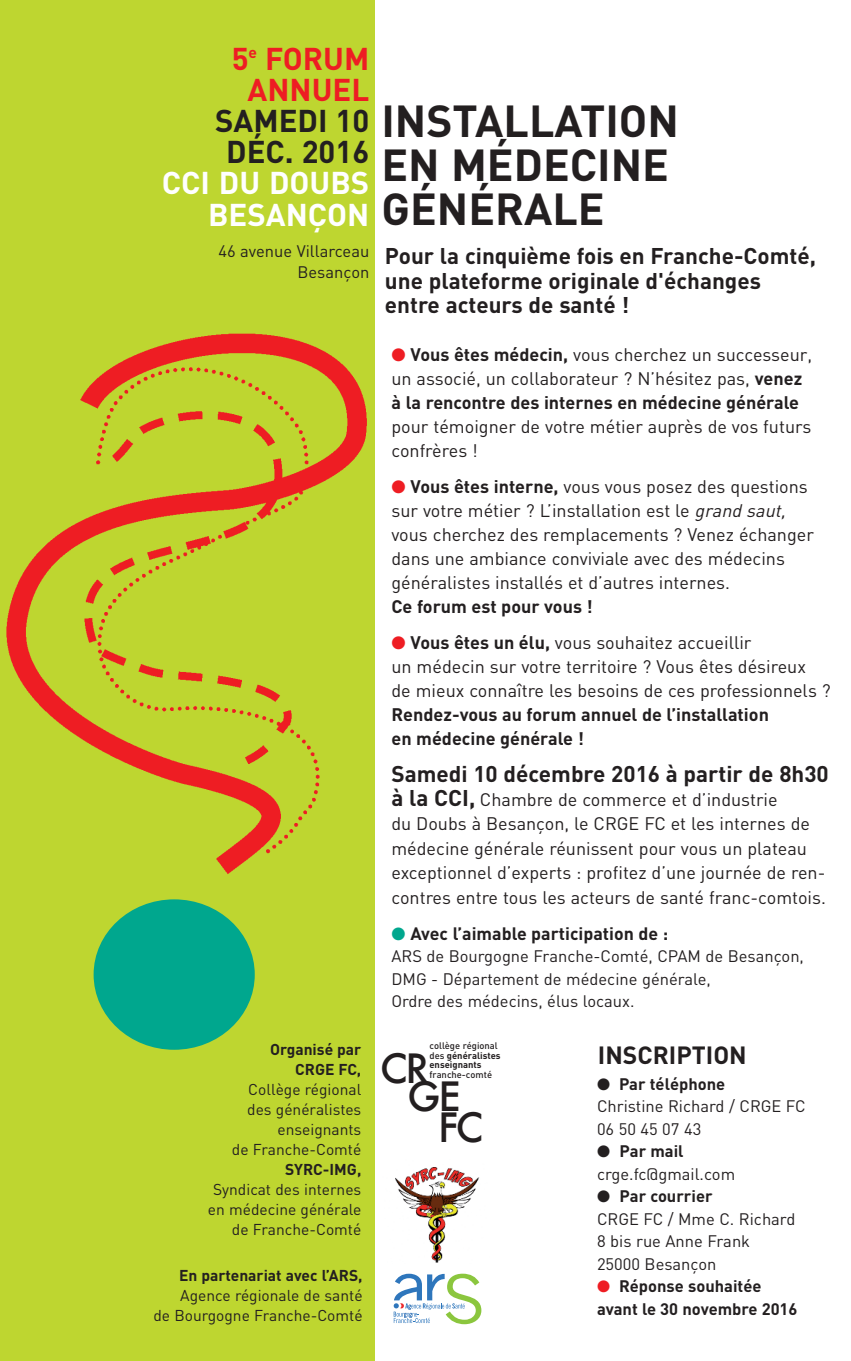
<style>
.page{position:relative;width:851px;height:1361px;background:#fff}
.page>*{position:absolute;margin:0;border:0;box-sizing:border-box;transform-origin:0 0}
.t1{font:700 44.4px/44.1px "DIN";color:#231f20}
.t2{font:500 39.3px "Futura";color:#231f20}
.t3{font:700 31.2px/31.2px "DIN";color:#fff;text-align:right}
.t4{font:700 31.2px/31.2px "DIN";color:#231f20;text-align:center}
.t5{font:700 31.2px/31.2px "DIN";color:#ee1d23;text-align:center}
.t6{font:700 24.6px "DIN";color:#231f20}
.t7{font:700 22.5px/24.3px "DIN";color:#231f20}
.t8{font:18px/24px "DIN";color:#231f20}
.t9{font:700 18px/24px "DIN";color:#231f20}
.t10{font:700 17.7px "DIN";color:#231f20}
.t11{font:16.5px/22.5px "DIN";color:#231f20}
.t12{font:700 16.5px/22.5px "DIN";color:#231f20}
.t13{font:15.6px/20.1px "DIN";color:#231f20;text-align:right}
.t14{font:700 15.6px/20.1px "DIN";color:#231f20;text-align:right}
.t15{font:700 9.3px/9.3px "DIN";color:#231f20}
.t16{font:500 9.3px "DIN";color:#231f20}
.s1{color:#ee1d23}
.s2{font-weight:700}
.s3{font-style:italic}
.s4{font-weight:700;font-size:22.5px}
.s5{color:#00a78e}
.s6{font-weight:500}
</style>
<div class="page">
<div style="left:0;top:0;width:374px;height:1361px;background:#bed630"></div>
<div style="left:94px;top:899px;width:161px;height:150px;background:#00a78e;border-radius:50%"></div>
<img style="left:6px;top:303px;width:369px;height:578px">
<img style="left:395px;top:1167px;width:85px;height:96px">
<svg style="left:393px;top:1273px;width:88px;height:51px"></svg>
<h3 class="t5" style="left:232px;top:44px;width:139px">5<sup>e</sup> FORUM<br>ANNUEL</h3>
<h3 class="t4" style="left:215px;top:106px;width:156px">SAMEDI 10<br>DÉC. 2016</h3>
<h3 class="t3" style="left:162px;top:168px;width:209px">CCI DU DOUBS<br>BESANÇON</h3>
<p class="t11" style="left:218px;top:240px;width:152px;line-height:21px;text-align:right">46 avenue Villarceau<br>Besançon</p>
<p class="t14" style="left:270px;top:1039px;width:93px">Organisé par<br>CRGE FC,</p>
<p class="t13" style="left:232px;top:1079px;width:131px">Collège régional des généralistes enseignants<br>de Franche-Comté</p>
<p class="t14" style="left:285px;top:1159px;width:77px">SYRC-IMG,</p>
<p class="t13" style="left:208px;top:1179px;width:155px">Syndicat des internes en médecine générale de Franche-Comté</p>
<p class="t14" style="left:179px;top:1265px;width:185px">En partenariat avec l’ARS,</p>
<p class="t13" style="left:153px;top:1285px;width:211px">Agence régionale de santé<br>de Bourgogne Franche-Comté</p>
<h1 class="t1" style="left:381px;top:99px;width:299px">INSTALLATION<br>EN MÉDECINE<br>GÉNÉRALE</h1>
<p class="t7" style="left:385px;top:244px;width:432px">Pour la cinquième fois en Franche-Comté, une plateforme originale d'échanges entre acteurs de santé !</p>
<p class="t8" style="left:391px;top:343px;width:422px"><span class="s1">●</span> <span class="s2">Vous êtes médecin,</span> vous cherchez un successeur, un associé, un collaborateur ? N’hésitez pas, <span class="s2">venez à la rencontre des internes en médecine générale</span></p>
<p class="t8" style="left:391px;top:415px;width:421px">pour témoigner de votre métier auprès de vos futurs confrères !</p>
<p class="t8" style="left:391px;top:475px;width:424px"><span class="s1">●</span> <span class="s2">Vous êtes interne,</span> vous vous posez des questions sur votre métier ? L’installation est le <span class="s3">grandsaut, </span>vous cherchez des remplacements ? Venez échanger dans une ambiance conviviale avec des médecins généralistes installés et d’autres internes.</p>
<p class="t9" style="left:391px;top:595px;width:203px">Ce forum est pour vous !</p>
<p class="t8" style="left:391px;top:631px;width:441px"><span class="s1">●</span> <span class="s2">Vous êtes un élu,</span> vous souhaitez accueillir<br>un médecin sur votre territoire ? Vous êtes désireux<br>de mieux connaître les besoins de ces professionnels ?</p>
<p class="t9" style="left:391px;top:703px;width:379px">Rendez-vous au forum annuel de l’installation en médecine générale !</p>
<p class="t7" style="left:391px;top:761px;width:439px">Samedi 10 décembre 2016 à partir de 8h30</p>
<p class="t8" style="left:391px;top:787px;width:436px"><span class="s4">à la CCI,</span> Chambre de commerce et d’industrie<br>du Doubs à Besançon, le CRGE FC et les internes de médecine générale réunissent pour vous un plateau exceptionnel d’experts : profitez d’une journée de ren&shy;contres entre tous les acteurs de santé franc-comtois.</p>
<p class="t10" style="left:391px;top:924px;width:278px"><span class="s5">●</span> Avec l’aimable participation de :</p>
<p class="t11" style="left:391px;top:945px;width:414px">ARS de Bourgogne Franche-Comté, CPAM de Besançon,<br>DMG - Département de médecine générale,<br>Ordre des médecins, élus locaux.</p>
<p class="t15" style="left:429px;top:1041px;width:73px"><span class="s6">collège régional des</span> généralistes enseignants</p>
<p class="t16" style="left:429px;top:1069px;width:64px">franche-comté</p>
<h2 class="t2" style="left:380px;top:1041px;width:50px">CR</h2>
<h2 class="t2" style="left:407px;top:1070px;width:55px">GE</h2>
<h2 class="t2" style="left:438px;top:1101px;width:47px">FC</h2>
<h3 class="t6" style="left:597px;top:1041px;width:150px">INSCRIPTION</h3>
<p class="t11" style="left:597px;top:1073px;width:210px">● <span class="s2">Par téléphone<br></span>Christine Richard / CRGE FC<br>06 50 45 07 43</p>
<p class="t11" style="left:597px;top:1140px;width:140px">● <span class="s2">Par mail </span>crge.fc@gmail.com</p>
<p class="t11" style="left:597px;top:1185px;width:200px">● <span class="s2">Par courrier<br></span>CRGE FC / Mme C. Richard<br>8 bis rue Anne Frank<br>25000 Besançon</p>
<p class="t12" style="left:597px;top:1275px;width:202px"><span class="s1">●</span> Réponse souhaitée avant le 30 novembre 2016</p>
</div>
